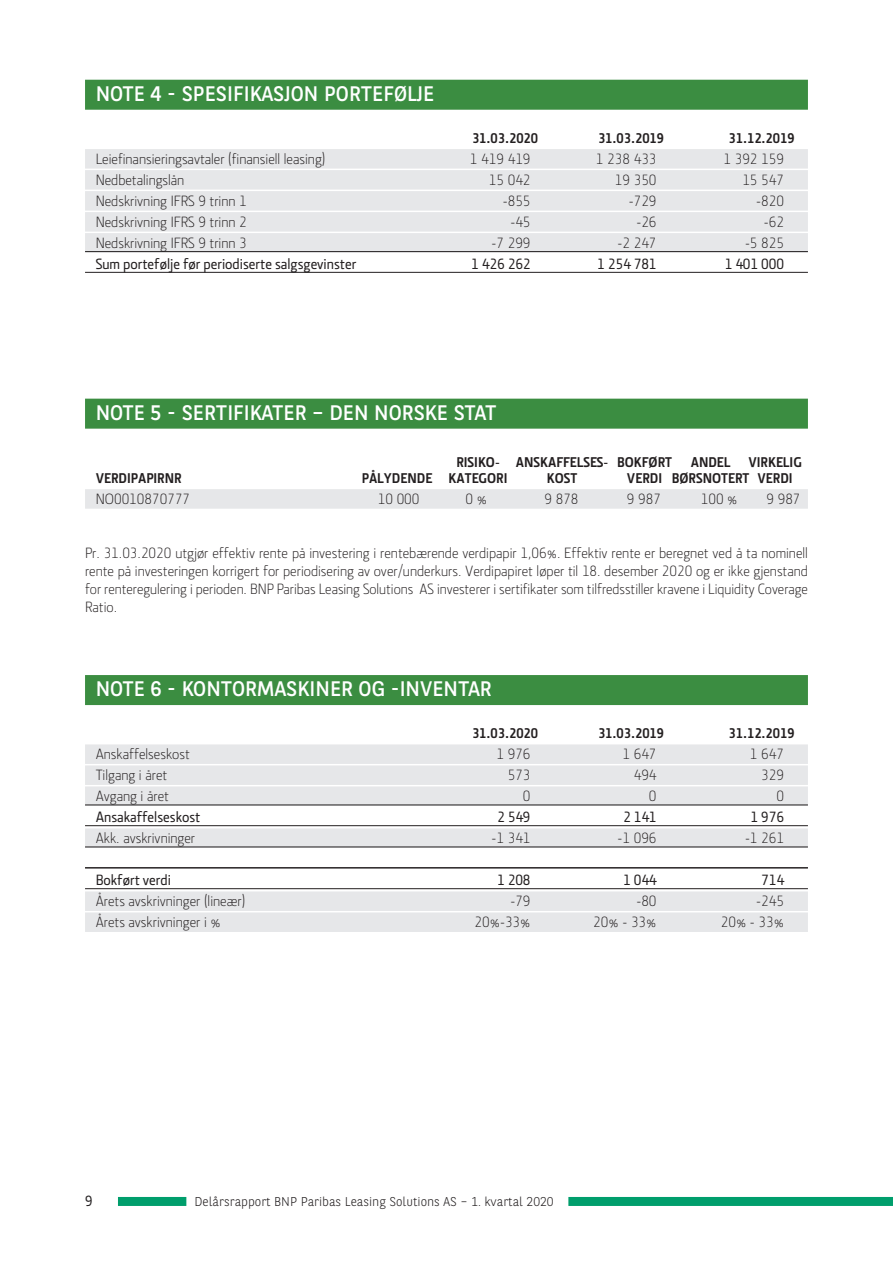
<style>
.page{position:relative;width:893px;height:1263px;background:#fff}
.page>*{position:absolute;margin:0;border:0;box-sizing:border-box;transform-origin:0 0}
.t1{font:21px "BNPP Sans";color:#fff}
.t2{font:300 15px/18px "Section LK";color:#231f20;text-align:justify}
.t3{font:500 15px "Section LK";color:#231f20}
.t4{font:700 14.25px "Section LK";color:#231f20}
.t5{font:300 12.75px "BNPP Sans";color:#231f20}
</style>
<div class="page">
<div style="left:118px;top:1197px;width:68px;height:9px;background:#009e6c"></div>
<div style="left:568px;top:1197px;width:325px;height:9px;background:#009e6c"></div>
<div style="left:85px;top:80px;width:723px;height:30px;background:#3b8d41"></div>
<div style="left:85px;top:149px;width:723px;height:20px;background:#e6e7e9"></div>
<div style="left:85px;top:170px;width:723px;height:20px;background:#e6e7e9"></div>
<div style="left:85px;top:191px;width:723px;height:20px;background:#e6e7e9"></div>
<div style="left:85px;top:212px;width:723px;height:20px;background:#e6e7e9"></div>
<div style="left:85px;top:233px;width:723px;height:20px;background:#e6e7e9"></div>
<hr style="left:85px;top:251px;width:723px;height:1px;background:#231f20">
<hr style="left:85px;top:272px;width:723px;height:1px;background:#231f20">
<div style="left:85px;top:399px;width:723px;height:30px;background:#3b8d41"></div>
<div style="left:85px;top:489px;width:723px;height:20px;background:#e6e7e9"></div>
<div style="left:85px;top:675px;width:723px;height:30px;background:#3b8d41"></div>
<div style="left:85px;top:744px;width:723px;height:20px;background:#e6e7e9"></div>
<div style="left:85px;top:765px;width:723px;height:20px;background:#e6e7e9"></div>
<div style="left:85px;top:786px;width:723px;height:20px;background:#e6e7e9"></div>
<hr style="left:85px;top:804px;width:723px;height:1px;background:#231f20">
<hr style="left:85px;top:825px;width:723px;height:1px;background:#231f20">
<div style="left:85px;top:828px;width:723px;height:20px;background:#e6e7e9"></div>
<hr style="left:85px;top:846px;width:723px;height:1px;background:#231f20">
<hr style="left:85px;top:867px;width:723px;height:1px;background:#231f20">
<hr style="left:85px;top:888px;width:723px;height:1px;background:#231f20">
<div style="left:85px;top:891px;width:723px;height:20px;background:#e6e7e9"></div>
<div style="left:85px;top:912px;width:723px;height:20px;background:#e6e7e9"></div>
<h1 class="t1" style="left:96px;top:79px;width:340px">NOTE 4 - SPESIFIKASJON PORTEFØLJE</h1>
<p class="t4" style="left:472px;top:130px;width:68px">31.03.2020</p>
<p class="t4" style="left:598px;top:130px;width:68px">31.03.2019</p>
<p class="t4" style="left:728px;top:130px;width:68px">31.12.2019</p>
<p class="t2" style="left:96px;top:150px;width:231px">Leiefinansieringsavtaler (finansiell leasing)</p>
<p class="t2" style="left:470px;top:150px;width:62px">1 419 419</p>
<p class="t2" style="left:596px;top:150px;width:62px">1 238 433</p>
<p class="t2" style="left:723px;top:150px;width:62px">1 392 159</p>
<p class="t2" style="left:96px;top:171px;width:90px">Nedbetalingslån</p>
<p class="t2" style="left:489px;top:171px;width:43px">15 042</p>
<p class="t2" style="left:615px;top:171px;width:43px">19 350</p>
<p class="t2" style="left:742px;top:171px;width:43px">15 547</p>
<p class="t2" style="left:96px;top:192px;width:153px">Nedskrivning IFRS 9 trinn 1</p>
<p class="t2" style="left:503px;top:192px;width:29px">-855</p>
<p class="t2" style="left:629px;top:192px;width:29px">-729</p>
<p class="t2" style="left:756px;top:192px;width:29px">-820</p>
<p class="t2" style="left:96px;top:213px;width:153px">Nedskrivning IFRS 9 trinn 2</p>
<p class="t2" style="left:510px;top:213px;width:22px">-45</p>
<p class="t2" style="left:636px;top:213px;width:22px">-26</p>
<p class="t2" style="left:764px;top:213px;width:22px">-62</p>
<p class="t2" style="left:96px;top:234px;width:153px">Nedskrivning IFRS 9 trinn 3</p>
<p class="t2" style="left:491px;top:234px;width:41px">-7 299</p>
<p class="t2" style="left:617px;top:234px;width:41px">-2 247</p>
<p class="t2" style="left:745px;top:234px;width:41px">-5 825</p>
<p class="t3" style="left:96px;top:255px;width:262px">Sum portefølje før periodiserte salgsgevinster</p>
<p class="t3" style="left:471px;top:255px;width:61px">1 426 262</p>
<p class="t3" style="left:597px;top:255px;width:61px">1 254 781</p>
<p class="t3" style="left:725px;top:255px;width:61px">1 401 000</p>
<h1 class="t1" style="left:96px;top:398px;width:402px">NOTE 5 - SERTIFIKATER – DEN NORSKE STAT</h1>
<p class="t4" style="left:456px;top:453px;width:217px">RISIKO- ANSKAFFELSES- BOKFØRT</p>
<p class="t4" style="left:691px;top:453px;width:41px">ANDEL</p>
<p class="t4" style="left:748px;top:453px;width:55px">VIRKELIG</p>
<p class="t4" style="left:96px;top:470px;width:88px">VERDIPAPIRNR</p>
<p class="t4" style="left:362px;top:470px;width:147px">PÅLYDENDE KATEGORI</p>
<p class="t4" style="left:547px;top:470px;width:32px">KOST</p>
<p class="t4" style="left:627px;top:470px;width:167px">VERDI BØRSNOTERT VERDI</p>
<p class="t2" style="left:96px;top:490px;width:96px">NO0010870777</p>
<p class="t2" style="left:378px;top:490px;width:43px">10 000</p>
<p class="t2" style="left:465px;top:490px;width:23px">0 %</p>
<p class="t2" style="left:544px;top:490px;width:36px">9 878</p>
<p class="t2" style="left:627px;top:490px;width:36px">9 987</p>
<p class="t2" style="left:701px;top:490px;width:38px">100 %</p>
<p class="t2" style="left:766px;top:490px;width:36px">9 987</p>
<p class="t2" style="left:85px;top:544px;width:724px">Pr. 31.03.2020 utgjør effektiv rente på investering i rentebærende verdipapir 1,06%. Effektiv rente er beregnet ved å ta nominell rente på investeringen korrigert for periodisering av over/underkurs. Verdipapiret løper til 18. desember 2020 og er ikke gjenstand for renteregulering i perioden. BNP Paribas Leasing Solutions AS investerer i sertifikater som tilfredsstiller kravene i Liquidity Coverage Ratio.</p>
<h1 class="t1" style="left:96px;top:675px;width:397px">NOTE 6 - KONTORMASKINER OG -INVENTAR</h1>
<p class="t4" style="left:472px;top:725px;width:68px">31.03.2020</p>
<p class="t4" style="left:598px;top:725px;width:68px">31.03.2019</p>
<p class="t4" style="left:728px;top:725px;width:68px">31.12.2019</p>
<p class="t2" style="left:96px;top:745px;width:96px">Anskaffelseskost</p>
<p class="t2" style="left:496px;top:745px;width:36px">1 976</p>
<p class="t2" style="left:622px;top:745px;width:36px">1 647</p>
<p class="t2" style="left:750px;top:745px;width:36px">1 647</p>
<p class="t2" style="left:96px;top:766px;width:73px">Tilgang i året</p>
<p class="t2" style="left:508px;top:766px;width:24px">573</p>
<p class="t2" style="left:634px;top:766px;width:24px">494</p>
<p class="t2" style="left:761px;top:766px;width:24px">329</p>
<p class="t2" style="left:96px;top:787px;width:75px">Avgang i året</p>
<p class="t2" style="left:523px;top:787px;width:9px">0</p>
<p class="t2" style="left:649px;top:787px;width:9px">0</p>
<p class="t2" style="left:776px;top:787px;width:9px">0</p>
<p class="t3" style="left:96px;top:809px;width:106px">Ansakaffelseskost</p>
<p class="t3" style="left:497px;top:809px;width:35px">2 549</p>
<p class="t3" style="left:623px;top:809px;width:35px">2 141</p>
<p class="t3" style="left:751px;top:809px;width:35px">1 976</p>
<p class="t2" style="left:96px;top:829px;width:101px">Akk. avskrivninger</p>
<p class="t2" style="left:491px;top:829px;width:41px">-1 341</p>
<p class="t2" style="left:617px;top:829px;width:41px">-1 096</p>
<p class="t2" style="left:745px;top:829px;width:41px">-1 261</p>
<p class="t3" style="left:96px;top:872px;width:77px">Bokført verdi</p>
<p class="t3" style="left:497px;top:872px;width:35px">1 208</p>
<p class="t3" style="left:623px;top:872px;width:35px">1 044</p>
<p class="t3" style="left:761px;top:872px;width:24px">714</p>
<p class="t2" style="left:96px;top:892px;width:151px">Årets avskrivninger (lineær)</p>
<p class="t2" style="left:510px;top:892px;width:22px">-79</p>
<p class="t2" style="left:636px;top:892px;width:22px">-80</p>
<p class="t2" style="left:756px;top:892px;width:29px">-245</p>
<p class="t2" style="left:96px;top:913px;width:127px">Årets avskrivninger i %</p>
<p class="t2" style="left:474px;top:913px;width:58px">20%-33%</p>
<p class="t2" style="left:593px;top:913px;width:65px">20% - 33%</p>
<p class="t2" style="left:721px;top:913px;width:65px">20% - 33%</p>
<p class="t3" style="left:85px;top:1192px;width:9px">9</p>
<p class="t5" style="left:195px;top:1193px;width:361px">Delårsrapport BNP Paribas Leasing Solutions AS – 1. kvartal 2020</p>
</div>
